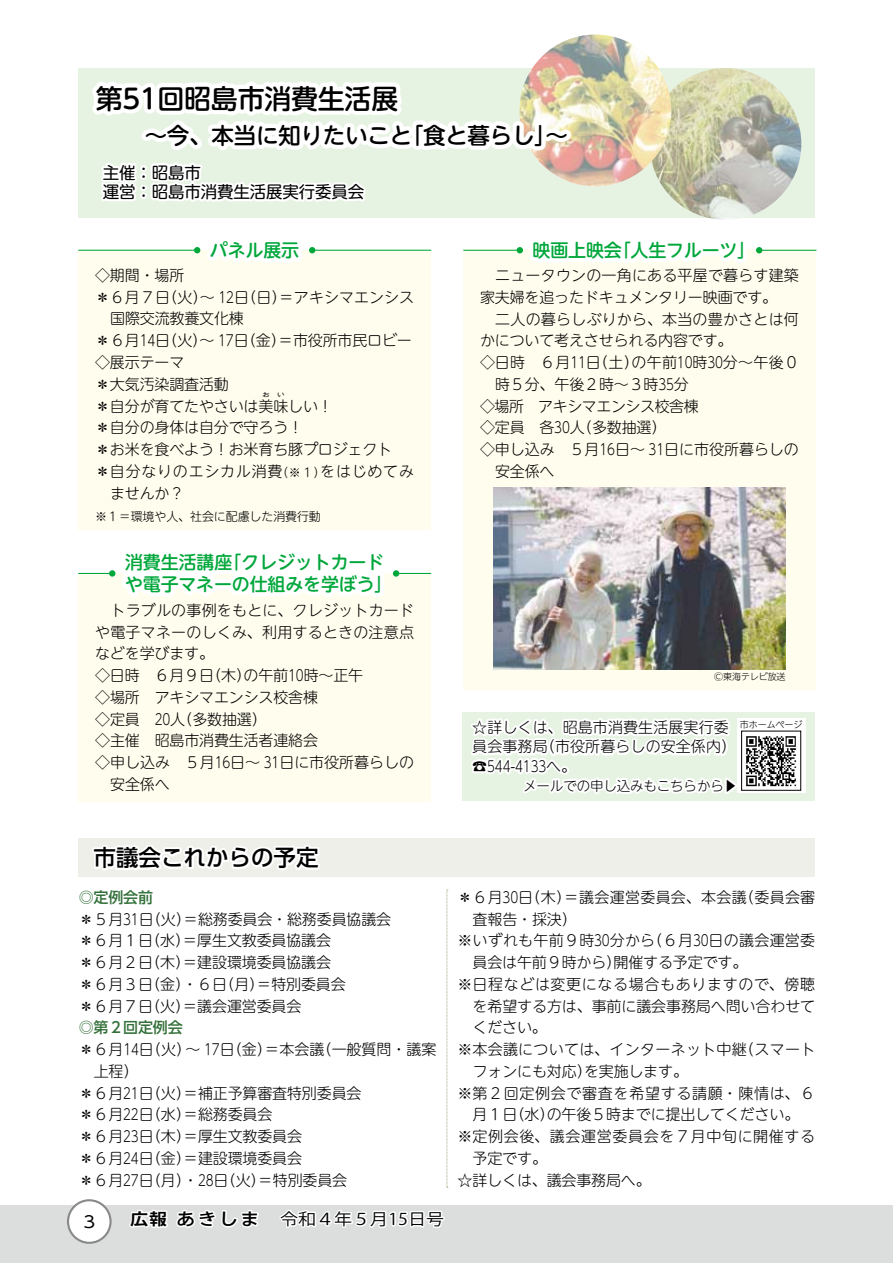
<style>
.page{position:relative;width:893px;height:1263px;background:#fff}
.page>*{position:absolute;margin:0;border:0;box-sizing:border-box;transform-origin:0 0}
.t1{font:500 27px "UD Shin M Go Pro";letter-spacing:-.01em;color:#000}
.t2{font:500 22.5px "UD Shin M Go Pro";letter-spacing:-.01em;color:#000}
.t3{font:500 22.5px "UD Shin Go Pro";color:#000}
.t4{font:500 18px/21.8px "UD Shin M Go Pro";letter-spacing:-.01em;color:#00a73b}
.t5{font:16.5px/19.5px "UD Shin M Go Pro";letter-spacing:-.01em;color:#000}
.t6{font:16.2px "Koz Go Pro";color:#000;scale:1.11 1}
.t7{font:16.2px "K Ntoday Std Medium KL";color:#000;scale:1.11 1}
.t8{font:16.2px "UD Shin Go Pro";color:#000;scale:1.11 1}
.t9{font:300 15px/19.5px "UD Shin M Go Pro";letter-spacing:-.01em;color:#000}
.t10{font:300 15px "UD Shin M Go Pro";letter-spacing:.015em;color:#000}
.t11{font:300 15px "UD Shin M Go Pro";letter-spacing:.02em;color:#000}
.t12{font:300 15px "UD Shin M Go Pro";letter-spacing:.045em;color:#000}
.t13{font:300 15px "UD Shin M Go Pro";letter-spacing:.05em;color:#000}
.t14{font:300 15px "UD Shin M Go Pro";letter-spacing:-.03em;color:#000}
.t15{font:500 15px "UD Shin Go Pro";letter-spacing:-.01em;color:#337039}
.t16{font:300 13.5px "UD Shin M Go Pro";letter-spacing:-.01em;color:#000}
.t17{font:300 12px "UD Shin M Go Pro";letter-spacing:-.01em;color:#000}
.t18{font:300 9px "UD Shin M Go Pro";letter-spacing:-.01em;color:#000}
.t19{font:300 6.3px "UD Shin Go Pro";color:#000;scale:1.18 1}
.s1{font-size:12px}
.s2{font-family:"Koz Go Pro";font-weight:700}
</style>
<div class="page">
<div style="left:0;top:1205px;width:893px;height:58px;background:#dcdddd"></div>
<div style="left:68px;top:1200px;width:43px;height:43px;background:#fff;border-radius:50%"></div>
<div style="left:67px;top:1199px;width:45px;height:45px;border:2px solid #898989;border-radius:50%"></div>
<svg style="left:129px;top:1210px;width:130px;height:18px"></svg>
<div style="left:79px;top:838px;width:736px;height:39px;background:#eeefe8"></div>
<svg style="left:92px;top:845px;width:228px;height:25px"></svg>
<svg style="left:279px;top:889px;width:169px;height:339px"></svg>
<div style="left:79px;top:68px;width:736px;height:149px;background:#e7f3e2"></div>
<div style="left:463px;top:250px;width:353px;height:440px;background:#fffeee"></div>
<img style="left:741px;top:487px;width:45px;height:183px">
<hr style="left:760px;top:250px;width:56px;height:1px;background:#00a73b">
<div style="left:78px;top:250px;width:353px;height:279px;background:#fffeee"></div>
<div style="left:78px;top:573px;width:353px;height:228px;background:#fffeee"></div>
<svg style="left:78px;top:529px;width:315px;height:68px"></svg>
<hr style="left:78px;top:573px;width:34px;height:1px;background:#00a73b">
<div style="left:109px;top:570px;width:6px;height:7px;background:#00a73b;border-radius:50%"></div>
<hr style="left:397px;top:573px;width:34px;height:1px;background:#00a73b">
<div style="left:393px;top:570px;width:6px;height:7px;background:#00a73b;border-radius:50%"></div>
<img style="left:649px;top:68px;width:152px;height:152px;border-radius:76px">
<div style="left:462px;top:712px;width:353px;height:89px;background:#e7f3e2"></div>
<img style="left:471px;top:487px;width:270px;height:307px">
<svg style="left:737px;top:718px;width:68px;height:74px;background:#e5e5e5"></svg>
<img style="left:745px;top:736px;width:52px;height:51px">
<svg style="left:78px;top:34px;width:684px;height:229px"></svg>
<p class="t1" style="left:96px;top:77px;width:304px">第51回昭島市消費生活展</p>
<p class="t2" style="left:145px;top:117px;width:425px">～今、本当に知りたいこと「食と暮らし」～</p>
<p class="t5" style="left:103px;top:162px;width:263px">主催：昭島市<br>運営：昭島市消費生活展実行委員会</p>
<p class="t4" style="left:210px;top:238px;width:91px">パネル展示</p>
<p class="t9" style="left:95px;top:265px;width:91px">◇期間・場所</p>
<p class="t9" style="left:95px;top:286px;width:320px">＊６月７日（火）～ 12日（日）＝アキシマエンシス</p>
<p class="t9" style="left:110px;top:308px;width:135px">国際交流教養文化棟</p>
<p class="t9" style="left:95px;top:330px;width:318px">＊６月14日（火）～ 17日（金）＝市役所市民ロビー</p>
<p class="t9" style="left:95px;top:352px;width:91px">◇展示テーマ</p>
<p class="t9" style="left:95px;top:373px;width:135px">＊大気汚染調査活動</p>
<p class="t9" style="left:95px;top:395px;width:239px">＊自分が育てたやさいは美味しい！</p>
<p class="t19" style="left:262px;top:390px;width:8px">お</p>
<p class="t19" style="left:277px;top:390px;width:8px">い</p>
<p class="t9" style="left:95px;top:417px;width:210px">＊自分の身体は自分で守ろう！</p>
<p class="t9" style="left:95px;top:439px;width:299px">＊お米を食べよう！お米育ち豚プロジェクト</p>
<p class="t13" style="left:95px;top:459px;width:320px">＊自分なりのエシカル消費<span class="s1">（※１）</span>をはじめてみ</p>
<p class="t9" style="left:110px;top:482px;width:76px">ませんか？</p>
<p class="t17" style="left:95px;top:506px;width:227px">※１＝環境や人、社会に配慮した消費行動</p>
<p class="t4" style="left:125px;top:550px;width:269px">消費生活講座「クレジットカードや電子マネーの仕組みを学ぼう」</p>
<p class="t10" style="left:110px;top:598px;width:305px">トラブルの事例をもとに、クレジットカード</p>
<p class="t10" style="left:95px;top:620px;width:320px">や電子マネーのしくみ、利用するときの注意点</p>
<p class="t9" style="left:95px;top:643px;width:120px">などを学びます。</p>
<p class="t9" style="left:95px;top:665px;width:270px">◇日時 ６月９日（木）の午前10時～正午</p>
<p class="t9" style="left:95px;top:687px;width:224px">◇場所 アキシマエンシス校舎棟</p>
<p class="t9" style="left:95px;top:708px;width:173px">◇定員 20人（多数抽選）</p>
<p class="t9" style="left:95px;top:730px;width:224px">◇主催 昭島市消費生活者連絡会</p>
<p class="t9" style="left:95px;top:752px;width:320px">◇申し込み ５月16日～ 31日に市役所暮らしの</p>
<p class="t9" style="left:110px;top:774px;width:61px">安全係へ</p>
<p class="t4" style="left:533px;top:238px;width:224px">映画上映会「人生フルーツ」</p>
<p class="t10" style="left:495px;top:263px;width:305px">ニュータウンの一角にある平屋で暮らす建築</p>
<p class="t9" style="left:480px;top:287px;width:299px">家夫婦を追ったドキュメンタリー映画です。</p>
<p class="t10" style="left:495px;top:307px;width:305px">二人の暮らしぶりから、本当の豊かさとは何</p>
<p class="t9" style="left:480px;top:330px;width:254px">かについて考えさせられる内容です。</p>
<p class="t9" style="left:480px;top:352px;width:320px">◇日時 ６月11日（土）の午前10時30分～午後０</p>
<p class="t9" style="left:495px;top:374px;width:195px">時５分、午後２時～３時35分</p>
<p class="t14" style="left:480px;top:394px;width:220px">◇場所 アキシマエンシス校舎棟</p>
<p class="t9" style="left:480px;top:417px;width:188px">◇定員 各30人（多数抽選）</p>
<p class="t9" style="left:480px;top:439px;width:320px">◇申し込み ５月16日～ 31日に市役所暮らしの</p>
<p class="t9" style="left:495px;top:461px;width:61px">安全係へ</p>
<p class="t18" style="left:714px;top:669px;width:73px">Ⓒ東海テレビ放送</p>
<p class="t18" style="left:740px;top:717px;width:64px">市ホームページ</p>
<p class="t9" style="left:472px;top:717px;width:265px">☆詳しくは、昭島市消費生活展実行委員会事務局（市役所暮らしの安全係内）☎544-4133へ。</p>
<p class="t16" style="left:523px;top:775px;width:215px">メールでの申し込みもこちらから▶</p>
<p class="t3" style="left:94px;top:839px;width:227px">市議会これからの予定</p>
<p class="t15" style="left:79px;top:885px;width:76px">◎定例会前</p>
<p class="t9" style="left:79px;top:908px;width:314px">＊５月31日（火）＝総務委員会・総務委員協議会</p>
<p class="t9" style="left:79px;top:930px;width:254px">＊６月１日（水）＝厚生文教委員協議会</p>
<p class="t9" style="left:79px;top:952px;width:254px">＊６月２日（木）＝建設環境委員協議会</p>
<p class="t9" style="left:79px;top:973px;width:269px">＊６月３日（金）・６日（月）＝特別委員会</p>
<p class="t9" style="left:79px;top:995px;width:224px">＊６月７日（火）＝議会運営委員会</p>
<p class="t15" style="left:79px;top:1015px;width:106px">◎第２回定例会</p>
<p class="t9" style="left:79px;top:1039px;width:359px">＊６月14日（火）～ 17日（金）＝本会議（一般質問・議案</p>
<p class="t9" style="left:94px;top:1060px;width:46px">上程）</p>
<p class="t9" style="left:79px;top:1082px;width:284px">＊６月21日（火）＝補正予算審査特別委員会</p>
<p class="t9" style="left:79px;top:1104px;width:195px">＊６月22日（水）＝総務委員会</p>
<p class="t9" style="left:79px;top:1126px;width:225px">＊６月23日（木）＝厚生文教委員会</p>
<p class="t9" style="left:79px;top:1147px;width:225px">＊６月24日（金）＝建設環境委員会</p>
<p class="t9" style="left:79px;top:1169px;width:270px">＊６月27日（月）・28日（火）＝特別委員会</p>
<p class="t8" style="left:83px;top:1208px;width:12px">3</p>
<p class="t7" style="left:130px;top:1207px;width:117px"><span class="s2">広報</span>あきしま</p>
<p class="t6" style="left:280px;top:1208px;width:149px">令和４年５月15日号</p>
<p class="t11" style="left:458px;top:885px;width:359px">＊６月30日（木）＝議会運営委員会、本会議（委員会審</p>
<p class="t9" style="left:473px;top:908px;width:106px">査報告・採決）</p>
<p class="t11" style="left:458px;top:928px;width:359px">※いずれも午前９時30分から（６月30日の議会運営委</p>
<p class="t9" style="left:473px;top:952px;width:276px">員会は午前９時から）開催する予定です。</p>
<p class="t12" style="left:458px;top:972px;width:359px">※日程などは変更になる場合もありますので、傍聴</p>
<p class="t9" style="left:473px;top:995px;width:344px">を希望する方は、事前に議会事務局へ問い合わせて</p>
<p class="t9" style="left:473px;top:1017px;width:76px">ください。</p>
<p class="t11" style="left:458px;top:1037px;width:359px">※本会議については、インターネット中継（スマート</p>
<p class="t9" style="left:473px;top:1060px;width:217px">フォンにも対応）を実施します。</p>
<p class="t12" style="left:458px;top:1081px;width:359px">※第２回定例会で審査を希望する請願・陳情は、６</p>
<p class="t9" style="left:473px;top:1104px;width:328px">月１日（水）の午後５時までに提出してください。</p>
<p class="t12" style="left:458px;top:1124px;width:359px">※定例会後、議会運営委員会を７月中旬に開催する</p>
<p class="t9" style="left:473px;top:1147px;width:76px">予定です。</p>
<p class="t9" style="left:458px;top:1169px;width:195px">☆詳しくは、議会事務局へ。</p>
</div>
